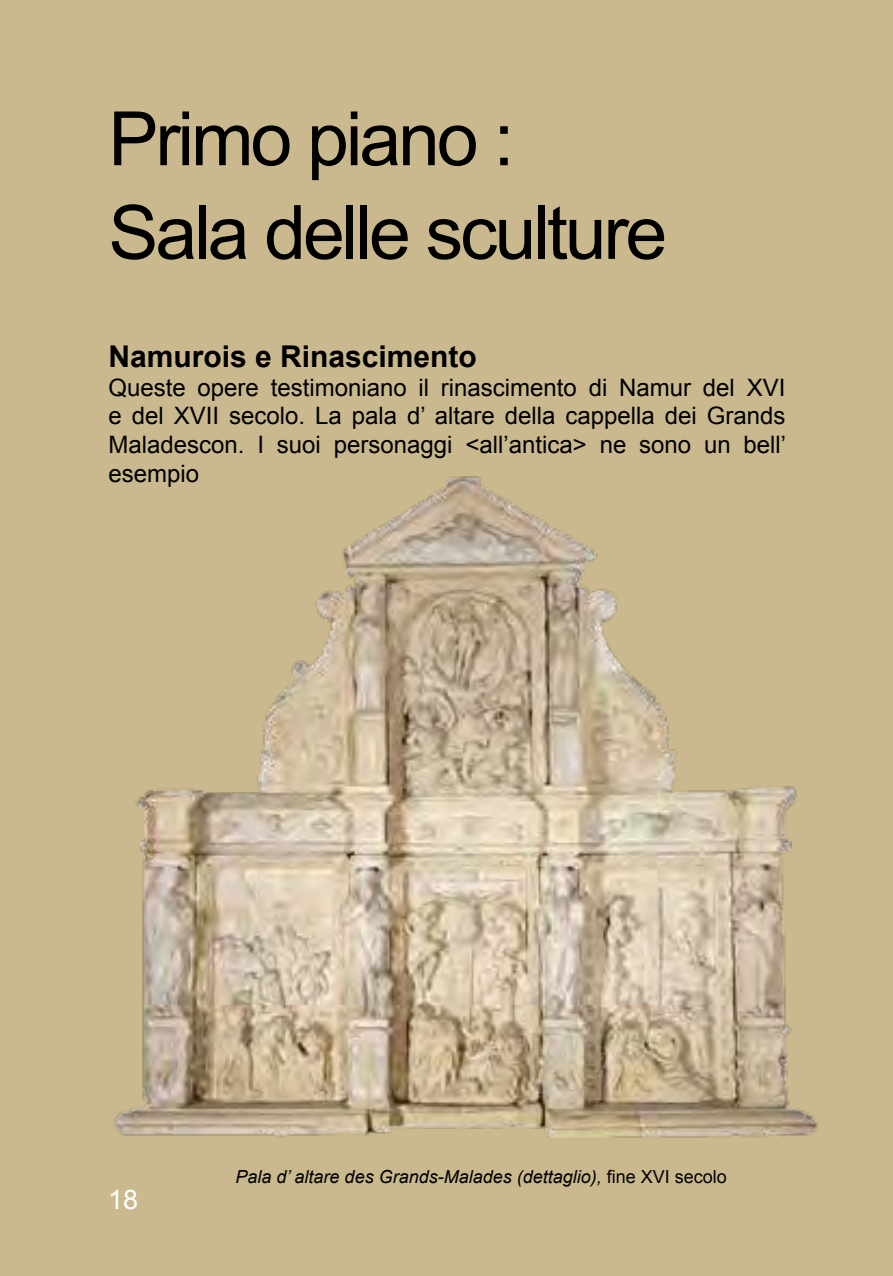
<style>
.page{position:relative;width:893px;height:1276px;background:#cab98e}
.page>*{position:absolute;margin:0;border:0;box-sizing:border-box;transform-origin:0 0}
.t1{font:75px/93.6px "Arial";letter-spacing:-.04em;color:#000}
.t2{font:700 30px "Arial";color:#000}
.t3{font:27px "Arial";color:#fff}
.t4{font:24px/28.8px "Arial";color:#000;text-align:justify}
.t5{font:italic 18px "Arial";color:#000}
.s1{font-style:normal}
</style>
<div class="page">
<img style="left:114px;top:476px;width:704px;height:662px">
<h1 class="t1" style="left:108px;top:93px;width:560px">Primo piano :<br>Sala delle sculture</h1>
<p class="t2" style="left:108px;top:336px;width:370px">Namurois e Rinascimento</p>
<p class="t4" style="left:108px;top:373px;width:679px">Queste opere testimoniano il rinascimento di Namur del XVI e del XVII secolo. La pala d’ altare della cappella dei Grands Maladescon. I suoi personaggi &lt;all’antica&gt; ne sono un bell’ esempio</p>
<p class="t3" style="left:108px;top:1181px;width:32px">18</p>
<p class="t5" style="left:236px;top:1165px;width:493px">Pala d’ altare des Grands-Malades (dettaglio), <span class="s1">fine XVI secolo</span></p>
</div>
